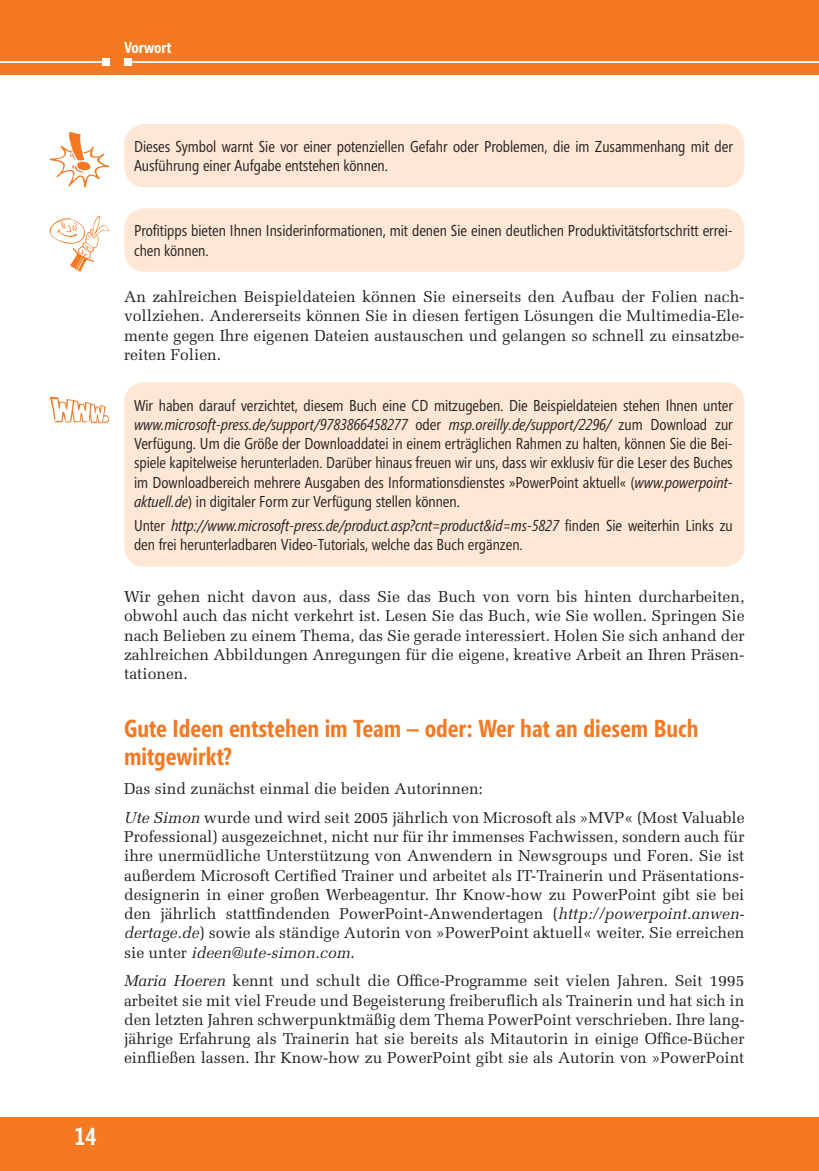
<style>
.page{position:relative;width:819px;height:1171px;background:#fff}
.page>*{position:absolute;margin:0;border:0;box-sizing:border-box;transform-origin:0 0}
.t1{font:700 24.5px/28px "Segoe Condensed";color:#f47921}
.t2{font:700 24.5px "Segoe Condensed";color:#fff}
.t3{font:15.75px/19.2px "Melior";color:#231f20;text-align:justify}
.t4{font:15.75px/19.2px "Segoe Condensed";color:#231f20}
.t5{font:700 15.75px "Segoe Condensed";color:#fff}
.s1{font-style:italic}
</style>
<div class="page">
<div style="left:0;top:0;width:819px;height:75px;background:#f47921"></div>
<div style="left:0;top:1117px;width:819px;height:54px;background:#f47921"></div>
<hr style="left:0;top:61px;width:106px;height:2px;background:#fff">
<div style="left:102px;top:59px;width:7px;height:7px;background:#fff"></div>
<hr style="left:128px;top:61px;width:691px;height:2px;background:#fff">
<div style="left:124px;top:59px;width:7px;height:7px;background:#fff"></div>
<div style="left:124px;top:124px;width:620px;height:63px;background:#fee7d4;border-radius:21px"></div>
<svg style="left:50px;top:132px;width:59px;height:55px"></svg>
<div style="left:124px;top:208px;width:620px;height:64px;background:#fee7d4;border-radius:21px"></div>
<svg style="left:50px;top:216px;width:59px;height:56px"></svg>
<div style="left:124px;top:382px;width:620px;height:185px;background:#fee7d4;border-radius:21px"></div>
<svg style="left:50px;top:397px;width:59px;height:26px"></svg>
<p class="t5" style="left:124px;top:38px;width:49px">Vorwort</p>
<h1 class="t2" style="left:74px;top:1122px;width:23px">14</h1>
<p class="t4" style="left:134px;top:137px;width:600px">Dieses Symbol warnt Sie vor einer potenziellen Gefahr oder Problemen, die im Zusammenhang mit der<br>Ausführung einer Aufgabe entstehen können.</p>
<p class="t4" style="left:134px;top:221px;width:600px">Profitipps bieten Ihnen Insiderinformationen, mit denen Sie einen deutlichen Produktivitätsfortschritt errei&shy;chen können.</p>
<p class="t3" style="left:124px;top:287px;width:622px">An zahlreichen Beispieldateien können Sie einerseits den Aufbau der Folien nach&shy;vollziehen. Andererseits können Sie in diesen fertigen Lösungen die Multimedia-Ele&shy;mente gegen Ihre eigenen Dateien austauschen und gelangen so schnell zu einsatzbe&shy;reiten Folien.</p>
<p class="t4" style="left:134px;top:395px;width:600px;text-align:justify">Wir haben darauf verzichtet, diesem Buch eine CD mitzugeben. Die Beispieldateien stehen Ihnen unter <span class="s1">www.microsoft-press.de/support/9783866458277</span> oder <span class="s1">msp.oreilly.de/support/2296/</span> zum Download zur Verfügung. Um die Größe der Downloaddatei in einem erträglichen Rahmen zu halten, können Sie die Bei&shy;spiele kapitelweise herunterladen. Darüber hinaus freuen wir uns, dass wir exklusiv für die Leser des Buches im Downloadbereich mehrere Ausgaben des Informationsdienstes »PowerPoint aktuell« (<span class="s1">www.powerpoint&shy;aktuell.de</span>) in digitaler Form zur Verfügung stellen können.</p>
<p class="t4" style="left:134px;top:516px;width:600px">Unter <span class="s1">http://www.microsoft-press.de/product.asp?cnt=product&amp;id=ms-5827</span> finden Sie weiterhin Links zu den frei herunterladbaren Video-Tutorials, welche das Buch ergänzen.</p>
<p class="t3" style="left:124px;top:587px;width:622px">Wir gehen nicht davon aus, dass Sie das Buch von vorn bis hinten durcharbeiten, obwohl auch das nicht verkehrt ist. Lesen Sie das Buch, wie Sie wollen. Springen Sie nach Belieben zu einem Thema, das Sie gerade interessiert. Holen Sie sich anhand der zahlreichen Abbildungen Anregungen für die eigene, kreative Arbeit an Ihren Präsen&shy;tationen.</p>
<h1 class="t1" style="left:124px;top:714px;width:576px">Gute Ideen entstehen im Team – oder: Wer hat an diesem Buch mitgewirkt?</h1>
<p class="t3" style="left:124px;top:774px;width:622px;line-height:28.9px">Das sind zunächst einmal die beiden Autorinnen:<br><span class="s1">Ute Simon</span> wurde und wird seit 2005 jährlich von Microsoft als »MVP« (Most Valuable</p>
<p class="t3" style="left:124px;top:827px;width:622px">Professional) ausgezeichnet, nicht nur für ihr immenses Fachwissen, sondern auch für ihre unermüdliche Unterstützung von Anwendern in Newsgroups und Foren. Sie ist außerdem Microsoft Certified Trainer und arbeitet als IT-Trainerin und Präsentations&shy;designerin in einer großen Werbeagentur. Ihr Know-how zu PowerPoint gibt sie bei den jährlich stattfindenden PowerPoint-Anwendertagen (<span class="s1">http://powerpoint.anwen&shy;dertage.de</span>) sowie als ständige Autorin von »PowerPoint aktuell« weiter. Sie erreichen sie unter <span class="s1">ideen@ute-simon.com</span>.</p>
<p class="t3" style="left:124px;top:971px;width:622px"><span class="s1">Maria Hoeren</span> kennt und schult die Office-Programme seit vielen Jahren. Seit 1995 arbeitet sie mit viel Freude und Begeisterung freiberuflich als Trainerin und hat sich in den letzten Jahren schwerpunktmäßig dem Thema PowerPoint verschrieben. Ihre lang&shy;jährige Erfahrung als Trainerin hat sie bereits als Mitautorin in einige Office-Bücher einfließen lassen. Ihr Know-how zu PowerPoint gibt sie als Autorin von »PowerPoint</p>
</div>
